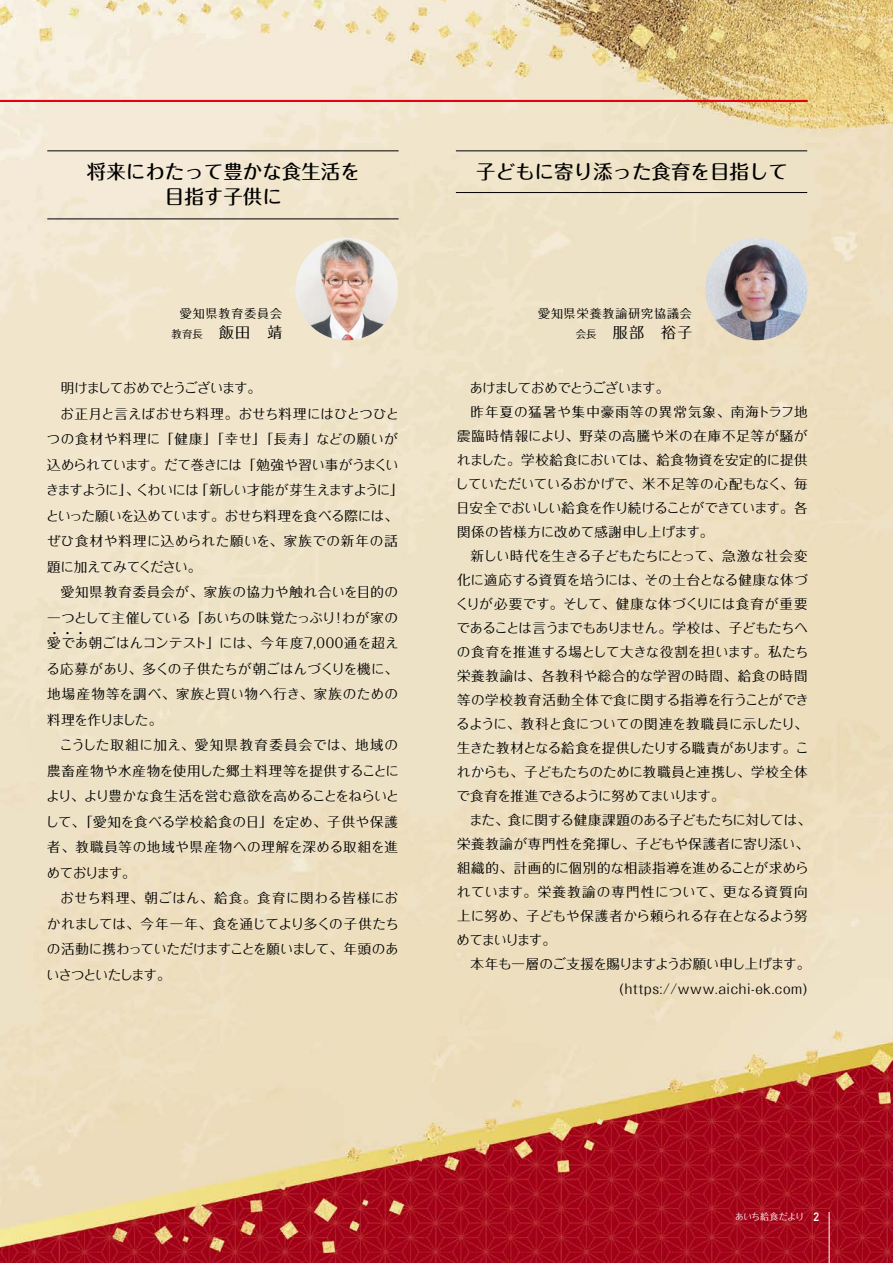
<style>
.page{position:relative;width:893px;height:1263px;background:#fff}
.page>*{position:absolute;margin:0;border:0;box-sizing:border-box;transform-origin:0 0}
.t1{font:500 19.5px "Maru Fo Pro";color:#000}
.t2{font:18px "Koz Go Pr 6 N";color:#000}
.t3{font:15px "Folk Pro";color:#000}
.t4{font:13.5px "P Folk Pro N";color:#000}
.t5{font:13.5px "P Folk Pro N";letter-spacing:.05em;color:#000}
.t6{font:13.5px "P Folk Pro N";letter-spacing:-.045em;color:#000}
.t7{font:13.5px "P Folk Pro N";letter-spacing:-.03em;color:#000}
.t8{font:13.5px "P Folk Pro N";letter-spacing:-.025em;color:#000}
.t9{font:13.5px "P Folk Pro N";letter-spacing:.055em;color:#000}
.t10{font:13.5px "P Folk Pro N";letter-spacing:.08em;color:#000}
.t11{font:13.5px "P Folk Pro N";letter-spacing:-.04em;color:#000}
.t12{font:13.5px "P Folk Pro N";letter-spacing:-.09em;color:#000}
.t13{font:13.5px "P Folk Pro N";letter-spacing:-.07em;color:#000}
.t14{font:13.5px "P Folk Pro N";letter-spacing:-.05em;color:#000}
.t15{font:13.5px "P Folk Pro N";letter-spacing:.025em;color:#000}
.t16{font:13.5px "P Folk Pro N";letter-spacing:.02em;color:#000}
.t17{font:13.5px "P Folk Pro N";letter-spacing:-.035em;color:#000}
.t18{font:13.5px "P Folk Pro N";letter-spacing:.06em;color:#000}
.t19{font:13.5px "P Folk Pro N";letter-spacing:.035em;color:#000}
.t20{font:13.5px "P Folk Pro N";letter-spacing:.045em;color:#000}
.t21{font:13.5px "P Folk Pro N";letter-spacing:.065em;color:#000}
.t22{font:13.5px "P Folk Pro N";letter-spacing:.04em;color:#000}
.t23{font:13.5px "P Folk Pro N";letter-spacing:-.085em;color:#000}
.t24{font:13.5px "P Folk Pro N";letter-spacing:-.1em;color:#000}
.t25{font:13.5px "P Folk Pro N";letter-spacing:-.065em;color:#000}
.t26{font:13.5px "P Folk Pro N";letter-spacing:-.12em;color:#000}
.t27{font:12px "Folk Pro";letter-spacing:.075em;color:#000}
.t28{font:9px "P Folk Pro N";letter-spacing:-.06em;color:#fff}
.s1{font-size:10.5px}
.s2{font-family:"DIN Alternate";font-weight:700;font-size:12px}
</style>
<div class="page">
<img style="left:0;top:0;width:893px;height:1263px">
<hr style="left:0;top:100px;width:808px;height:2px;background:#e60012">
<hr style="left:456px;top:151px;width:351px;height:1px;background:#000">
<hr style="left:456px;top:192px;width:351px;height:1px;background:#000">
<hr style="left:47px;top:151px;width:352px;height:1px;background:#000">
<hr style="left:47px;top:219px;width:352px;height:1px;background:#000">
<img style="left:295px;top:238px;width:103px;height:102px;border-radius:51px">
<img style="left:705px;top:238px;width:103px;height:102px">
<hr style="left:829px;top:1212px;width:1px;height:51px;background:#fff">
<h1 class="t1" style="left:87px;top:157px;width:274px">将来にわたって豊かな食生活を</h1>
<h1 class="t1" style="left:476px;top:157px;width:314px">子どもに寄り添った食育を目指して</h1>
<h1 class="t1" style="left:165px;top:181px;width:118px">目指す子供に</h1>
<p class="t27" style="left:180px;top:303px;width:104px">愛知県教育委員会</p>
<p class="t3" style="left:172px;top:319px;width:112px"><span class="s1">教育長</span> 飯田　靖</p>
<p class="t12" style="left:61px;top:377px;width:202px">明けましておめでとうございます。</p>
<p class="t4" style="left:60px;top:402px;width:341px">お正月と言えばおせち料理。おせち料理にはひとつひと</p>
<p class="t18" style="left:47px;top:428px;width:352px">つの食材や料理に「健康」「幸せ」「長寿」などの願いが</p>
<p class="t11" style="left:47px;top:453px;width:353px">込められています。だて巻きには「勉強や習い事がうまくい</p>
<p class="t13" style="left:46px;top:479px;width:359px">きますように」、くわいには「新しい才能が芽生えますように」</p>
<p class="t7" style="left:46px;top:504px;width:354px">といった願いを込めています。おせち料理を食べる際には、</p>
<p class="t5" style="left:47px;top:530px;width:352px">ぜひ食材や料理に込められた願いを、家族での新年の話</p>
<p class="t11" style="left:47px;top:555px;width:156px">題に加えてみてください。</p>
<p class="t9" style="left:61px;top:581px;width:339px">愛知県教育委員会が、家族の協力や触れ合いを目的の</p>
<p class="t6" style="left:47px;top:606px;width:352px">一つとして主催している「あいちの味覚たっぷり!わが家の</p>
<p class="t4" style="left:47px;top:632px;width:353px">愛であ朝ごはんコンテスト」には、今年度7,000通を超え</p>
<p class="t4" style="left:46px;top:657px;width:353px">る応募があり、多くの子供たちが朝ごはんづくりを機に、</p>
<p class="t5" style="left:47px;top:683px;width:352px">地場産物等を調べ、家族と買い物へ行き、家族のための</p>
<p class="t25" style="left:47px;top:708px;width:116px">料理を作りました。</p>
<p class="t10" style="left:59px;top:734px;width:340px">こうした取組に加え、愛知県教育委員会では、地域の</p>
<p class="t19" style="left:47px;top:759px;width:353px">農畜産物や水産物を使用した郷土料理等を提供することに</p>
<p class="t8" style="left:46px;top:785px;width:355px">より、より豊かな食生活を営む意欲を高めることをねらいと</p>
<p class="t20" style="left:46px;top:810px;width:354px">して、「愛知を食べる学校給食の日」を定め、子供や保護</p>
<p class="t9" style="left:47px;top:836px;width:352px">者、教職員等の地域や県産物への理解を深める取組を進</p>
<p class="t4" style="left:47px;top:861px;width:91px">めております。</p>
<p class="t22" style="left:60px;top:887px;width:339px">おせち料理、朝ごはん、給食。食育に関わる皆様にお</p>
<p class="t4" style="left:47px;top:912px;width:353px">かれましては、今年一年、食を通じてより多くの子供たち</p>
<p class="t7" style="left:47px;top:938px;width:353px">の活動に携わっていただけますことを願いまして、年頭のあ</p>
<p class="t24" style="left:46px;top:963px;width:126px">いさつといたします。</p>
<h2 class="t2" style="left:53px;top:617px;width:31px">...</h2>
<p class="t27" style="left:538px;top:303px;width:155px">愛知県栄養教諭研究協議会</p>
<p class="t3" style="left:576px;top:319px;width:118px"><span class="s1">会長</span> 服部　裕子</p>
<p class="t12" style="left:470px;top:377px;width:201px">あけましておめでとうございます。</p>
<p class="t10" style="left:471px;top:401px;width:339px">昨年夏の猛暑や集中豪雨等の異常気象、南海トラフ地</p>
<p class="t21" style="left:457px;top:425px;width:352px">震臨時情報により、野菜の高騰や米の在庫不足等が騒が</p>
<p class="t4" style="left:457px;top:449px;width:352px">れました。学校給食においては、給食物資を安定的に提供</p>
<p class="t4" style="left:455px;top:473px;width:354px">していただいているおかげで、米不足等の心配もなく、毎</p>
<p class="t14" style="left:456px;top:497px;width:353px">日安全でおいしい給食を作り続けることができています。各</p>
<p class="t4" style="left:457px;top:521px;width:258px">関係の皆様方に改めて感謝申し上げます。</p>
<p class="t4" style="left:471px;top:545px;width:339px">新しい時代を生きる子どもたちにとって、急激な社会変</p>
<p class="t4" style="left:457px;top:569px;width:352px">化に適応する資質を培うには、その土台となる健康な体づ</p>
<p class="t15" style="left:455px;top:593px;width:354px">くりが必要です。そして、健康な体づくりには食育が重要</p>
<p class="t6" style="left:456px;top:617px;width:353px">であることは言うまでもありません。学校は、子どもたちへ</p>
<p class="t4" style="left:457px;top:641px;width:354px">の食育を推進する場として大きな役割を担います。私たち</p>
<p class="t5" style="left:457px;top:665px;width:352px">栄養教諭は、各教科や総合的な学習の時間、給食の時間</p>
<p class="t16" style="left:457px;top:689px;width:354px">等の学校教育活動全体で食に関する指導を行うことができ</p>
<p class="t4" style="left:456px;top:713px;width:353px">るように、教科と食についての関連を教職員に示したり、</p>
<p class="t6" style="left:457px;top:737px;width:353px">生きた教材となる給食を提供したりする職責があります。こ</p>
<p class="t8" style="left:457px;top:761px;width:352px">れからも、子どもたちのために教職員と連携し、学校全体</p>
<p class="t23" style="left:456px;top:785px;width:270px">で食育を推進できるように努めてまいります。</p>
<p class="t7" style="left:469px;top:809px;width:343px">また、食に関する健康課題のある子どもたちに対しては、</p>
<p class="t4" style="left:457px;top:833px;width:353px">栄養教諭が専門性を発揮し、子どもや保護者に寄り添い、</p>
<p class="t4" style="left:457px;top:857px;width:353px">組織的、計画的に個別的な相談指導を進めることが求めら</p>
<p class="t5" style="left:457px;top:881px;width:352px">れています。栄養教諭の専門性について、更なる資質向</p>
<p class="t4" style="left:457px;top:905px;width:352px">上に努め、子どもや保護者から頼られる存在となるよう努</p>
<p class="t26" style="left:457px;top:929px;width:101px">めてまいります。</p>
<p class="t17" style="left:471px;top:953px;width:341px">本年も一層のご支援を賜りますようお願い申し上げます。</p>
<p class="t5" style="left:619px;top:977px;width:190px">(https://www.aichi-ek.com)</p>
<p class="t28" style="left:735px;top:1208px;width:86px">あいち給食だより <span class="s2">2</span></p>
</div>
